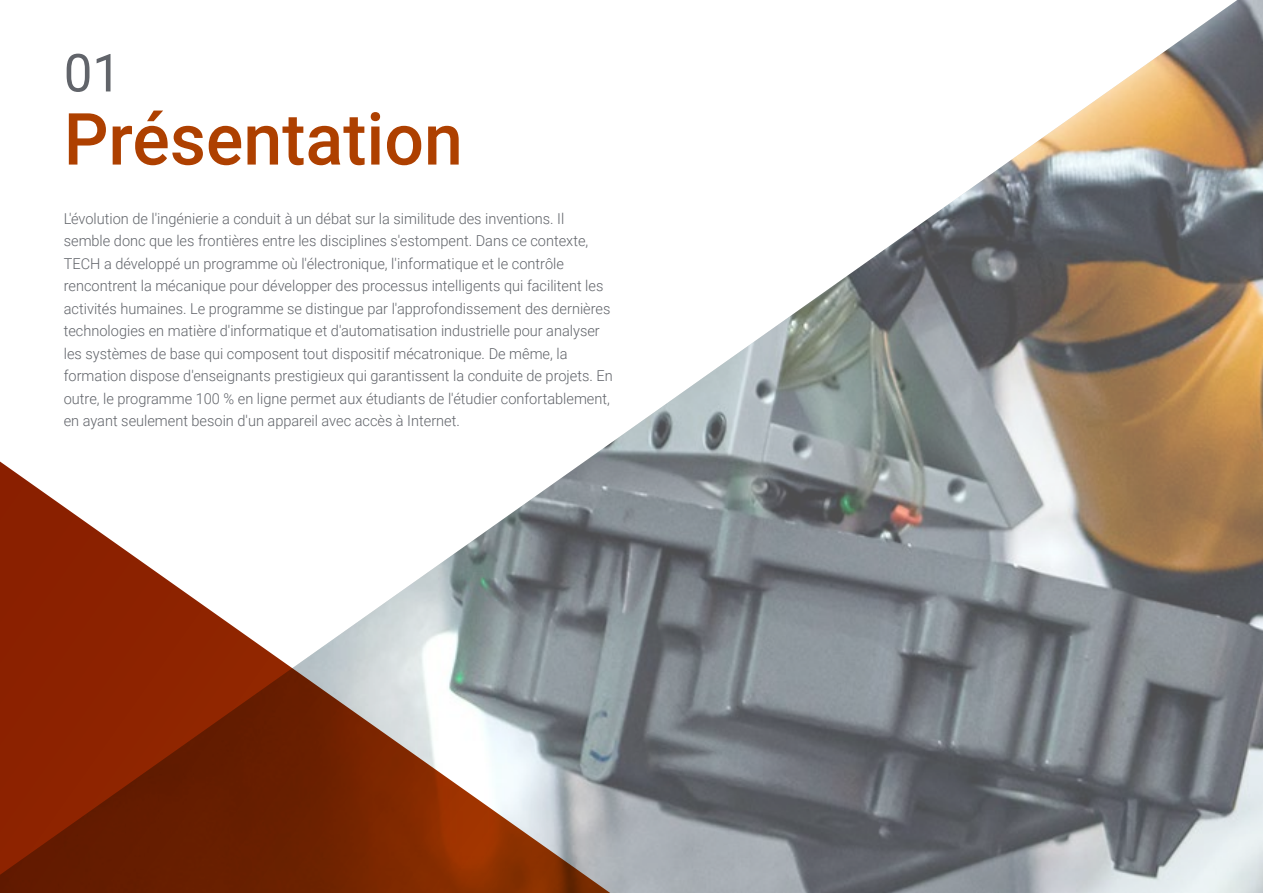
<style>
.page{position:relative;width:1263px;height:893px;background:#fff}
.page>*{position:absolute;margin:0;border:0;box-sizing:border-box;transform-origin:0 0}
.t1{font:500 72px "Roboto";color:#ae4000}
.t2{font:52.5px "Roboto";color:#61646a}
.t3{font:300 15px/22.5px "Roboto";color:#61646a}
</style>
<div class="page">
<img style="left:606px;top:0;width:657px;height:893px">
<svg style="left:0;top:446px;width:640px;height:447px"></svg>
<h2 class="t2" style="left:64px;top:36px;width:59px">01</h2>
<h1 class="t1" style="left:64px;top:89px;width:401px">Présentation</h1>
<p class="t3" style="left:64px;top:207px;width:550px">L'évolution de l'ingénierie a conduit à un débat sur la similitude des inventions. Il semble donc que les frontières entre les disciplines s'estompent. Dans ce contexte, TECH a développé un programme où l'électronique, l'informatique et le contrôle rencontrent la mécanique pour développer des processus intelligents qui facilitent les activités humaines. Le programme se distingue par l'approfondissement des dernières technologies en matière d'informatique et d'automatisation industrielle pour analyser les systèmes de base qui composent tout dispositif mécatronique. De même, la formation dispose d'enseignants prestigieux qui garantissent la conduite de projets. En outre, le programme 100 % en ligne permet aux étudiants de l'étudier confortablement, en ayant seulement besoin d'un appareil avec accès à Internet.</p>
</div>
